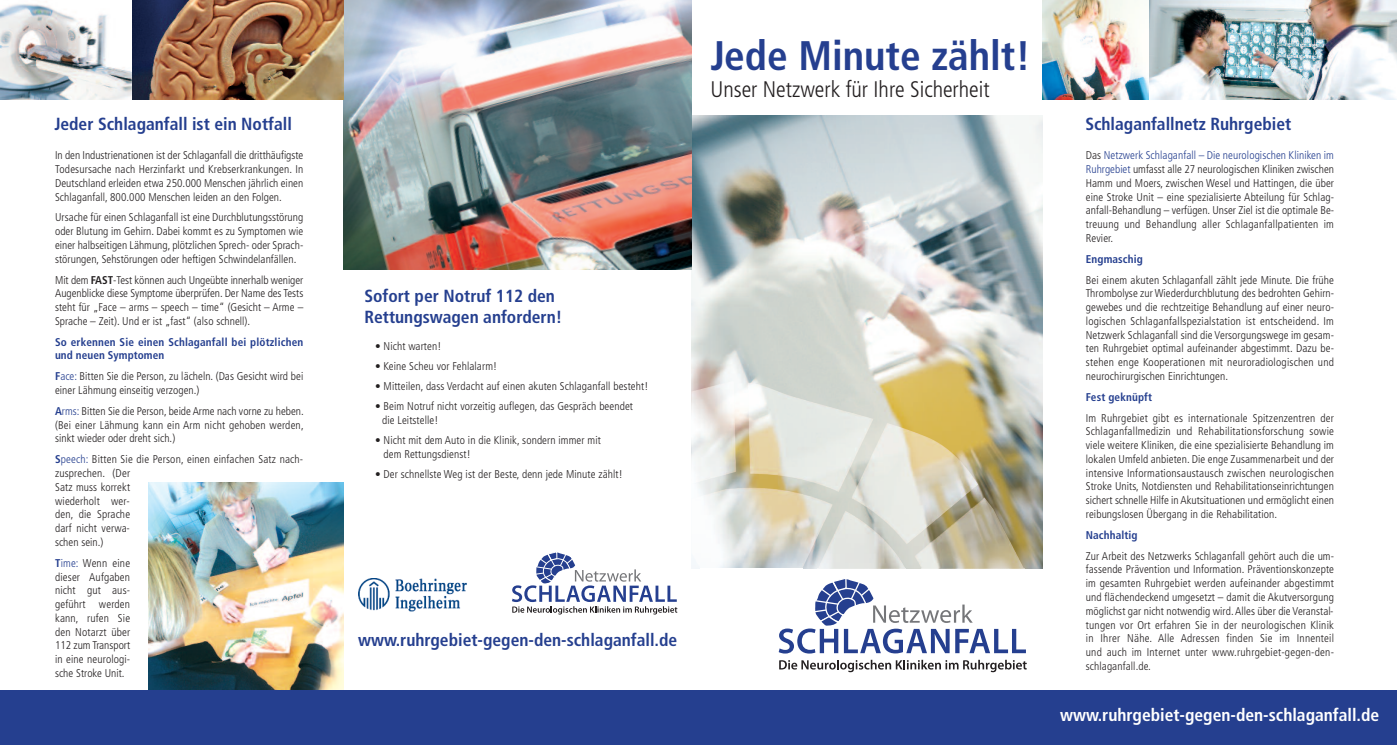
<style>
.page{position:relative;width:1397px;height:745px;background:#fff}
.page>*{position:absolute;margin:0;border:0;box-sizing:border-box;transform-origin:0 0}
.t1{font:700 condensed 41.25px "Frutiger";color:#253f8f}
.t2{font:300 condensed 22.5px "Frutiger";color:#231f20}
.t3{font:700 condensed 17.5px/21.2px "Frutiger";color:#253f8f}
.t4{font:700 condensed 17.5px "Frutiger";color:#fff}
.t5{font:300 condensed 11.25px/13.8px "Frutiger";letter-spacing:.01em;color:#231f20;text-align:justify}
.t6{font:700 condensed 11.25px/13.8px "Frutiger";letter-spacing:.01em;color:#253f8f}
.s1{font-weight:700}
.s2{font-weight:700;color:#253f8f}
.s3{color:#253f8f}
</style>
<div class="page">
<img style="left:1042px;top:0;width:354px;height:99px">
<img style="left:691px;top:116px;width:351px;height:452px">
<img style="left:344px;top:0;width:347px;height:270px">
<img style="left:0;top:0;width:133px;height:99px">
<img style="left:133px;top:0;width:211px;height:99px">
<img style="left:359px;top:578px;width:108px;height:33px">
<img style="left:149px;top:482px;width:195px;height:207px">
<svg style="left:778px;top:579px;width:247px;height:74px"></svg>
<svg style="left:779px;top:659px;width:247px;height:12px"></svg>
<div style="left:0;top:689px;width:1396px;height:55px;background:#253f8f"></div>
<img style="left:692px;top:487px;width:140px;height:81px">
<img style="left:921px;top:568px;width:103px;height:1px">
<img style="left:817px;top:568px;width:88px;height:1px">
<svg style="left:512px;top:552px;width:165px;height:62px"></svg>
<h3 class="t3" style="left:55px;top:115px;width:239px">Jeder Schlaganfall ist ein Notfall</h3>
<p class="t5" style="left:55px;top:149px;width:250px">In den Industrienationen ist der Schlaganfall die dritthäufigste Todesursache nach Herzinfarkt und Krebserkrankungen. In Deutschland erleiden etwa 250.000 Menschen jährlich einen Schlaganfall, 800.000 Menschen leiden an den Folgen.</p>
<p class="t5" style="left:55px;top:211px;width:250px">Ursache für einen Schlaganfall ist eine Durchblutungsstörung oder Blutung im Gehirn. Dabei kommt es zu Symptomen wie einer halbseitigen Lähmung, plötzlichen Sprech- oder Sprach&shy;störungen, Sehstörungen oder heftigen Schwindelanfällen.</p>
<p class="t5" style="left:55px;top:273px;width:250px">Mit dem <span class="s1">FAST</span>-Test können auch Ungeübte innerhalb weniger Augenblicke diese Symptome überprüfen. Der Name des Tests steht für „Face – arms – speech – time“ (Gesicht – Arme – Sprache – Zeit). Und er ist „fast“ (also schnell).</p>
<p class="t6" style="left:55px;top:335px;width:250px">So erkennen Sie einen Schlaganfall bei plötzlichen und neuen Symptomen</p>
<p class="t5" style="left:55px;top:370px;width:250px"><span class="s2">F</span><span class="s3">ace:</span> Bitten Sie die Person, zu lächeln. (Das Gesicht wird bei einer Lähmung einseitig verzogen.)</p>
<p class="t5" style="left:55px;top:405px;width:250px"><span class="s2">A</span><span class="s3">rms:</span> Bitten Sie die Person, beide Arme nach vorne zu heben. (Bei einer Lähmung kann ein Arm nicht gehoben werden, sinkt wieder oder dreht sich.)</p>
<p class="t5" style="left:55px;top:453px;width:250px;text-align:left"><span class="s2">S</span><span class="s3">peech:</span> Bitten Sie die Person, einen einfachen Satz nach&shy;zusprechen. (Der<br>Satz muss korrekt<br>wiederholt wer-<br>den, die Sprache<br>darf nicht verwa-<br>schen sein.)</p>
<p class="t5" style="left:55px;top:556px;width:77px"><span class="s2">T</span><span class="s3">ime:</span> Wenn eine dieser Aufgaben nicht gut aus&shy;geführt werden kann, rufen Sie den Notarzt über 112 zum Transport in eine neurologi&shy;sche Stroke Unit.</p>
<h3 class="t3" style="left:364px;top:286px;width:199px">Sofort per Notruf 112 den<br>Rettungswagen anfordern!</h3>
<p class="t5" style="left:375px;top:340px;width:68px">• Nicht warten!</p>
<p class="t5" style="left:375px;top:360px;width:124px">• Keine Scheu vor Fehlalarm!</p>
<p class="t5" style="left:375px;top:380px;width:275px">• Mitteilen, dass Verdacht auf einen akuten Schlaganfall besteht!</p>
<p class="t5" style="left:382px;top:400px;width:252px;text-indent:-7px">• Beim Notruf nicht vorzeitig auflegen, das Gespräch beendet die Leitstelle!</p>
<p class="t5" style="left:383px;top:433px;width:219px;text-indent:-8px">• Nicht mit dem Auto in die Klinik, sondern immer mit dem Rettungsdienst!</p>
<p class="t5" style="left:375px;top:467px;width:249px">• Der schnellste Weg ist der Beste, denn jede Minute zählt!</p>
<h3 class="t3" style="left:358px;top:630px;width:320px">www.ruhrgebiet-gegen-den-schlaganfall.de</h3>
<h1 class="t1" style="left:710px;top:39px;width:321px">Jede Minute zählt!</h1>
<h2 class="t2" style="left:710px;top:80px;width:281px">Unser Netzwerk für Ihre Sicherheit</h2>
<h3 class="t3" style="left:1085px;top:115px;width:207px">Schlaganfallnetz Ruhrgebiet</h3>
<p class="t5" style="left:1085px;top:149px;width:250px">Das <span class="s3">Netzwerk Schlaganfall – Die neurologischen Kliniken im Ruhrgebiet</span> umfasst alle 27 neurologischen Kliniken zwischen Hamm und Moers, zwischen Wesel und Hattingen, die über eine Stroke Unit – eine spezialisierte Abteilung für Schlag&shy;anfall-Behandlung – verfügen. Unser Ziel ist die optimale Be&shy;treuung und Behandlung aller Schlaganfallpatienten im Revier.</p>
<p class="t6" style="left:1085px;top:252px;width:59px">Engmaschig</p>
<p class="t5" style="left:1085px;top:273px;width:250px">Bei einem akuten Schlaganfall zählt jede Minute. Die frühe Thrombolyse zur Wiederdurchblutung des bedrohten Gehirn&shy;gewebes und die rechtzeitige Behandlung auf einer neuro&shy;logischen Schlaganfallspezialstation ist entscheidend. Im Netzwerk Schlaganfall sind die Versorgungswege im gesam&shy;ten Ruhrgebiet optimal aufeinander abgestimmt. Dazu be&shy;stehen enge Kooperationen mit neuroradiologischen und neurochirurgischen Einrichtungen.</p>
<p class="t6" style="left:1085px;top:390px;width:68px">Fest geknüpft</p>
<p class="t5" style="left:1085px;top:411px;width:250px">Im Ruhrgebiet gibt es internationale Spitzenzentren der Schlaganfallmedizin und Rehabilitationsforschung sowie viele weitere Kliniken, die eine spezialisierte Behandlung im lokalen Umfeld anbieten. Die enge Zusammenarbeit und der intensive Informationsaustausch zwischen neurologischen Stroke Units, Notdiensten und Rehabilitationseinrichtungen sichert schnelle Hilfe in Akutsituationen und ermöglicht einen reibungslosen Übergang in die Rehabilitation.</p>
<p class="t6" style="left:1085px;top:528px;width:53px">Nachhaltig</p>
<p class="t5" style="left:1085px;top:549px;width:250px">Zur Arbeit des Netzwerks Schlaganfall gehört auch die um&shy;fassende Prävention und Information. Präventionskonzepte im gesamten Ruhrgebiet werden aufeinander abgestimmt und flächendeckend umgesetzt – damit die Akutversorgung möglichst gar nicht notwendig wird.Alles über die Veranstal&shy;tungen vor Ort erfahren Sie in der neurologischen Klinik in Ihrer Nähe. Alle Adressen finden Sie im Innenteil und auch im Internet unter www.ruhrgebiet-gegen-den&shy;schlaganfall.de.</p>
<h3 class="t4" style="left:1059px;top:707px;width:320px">www.ruhrgebiet-gegen-den-schlaganfall.de</h3>
</div>
